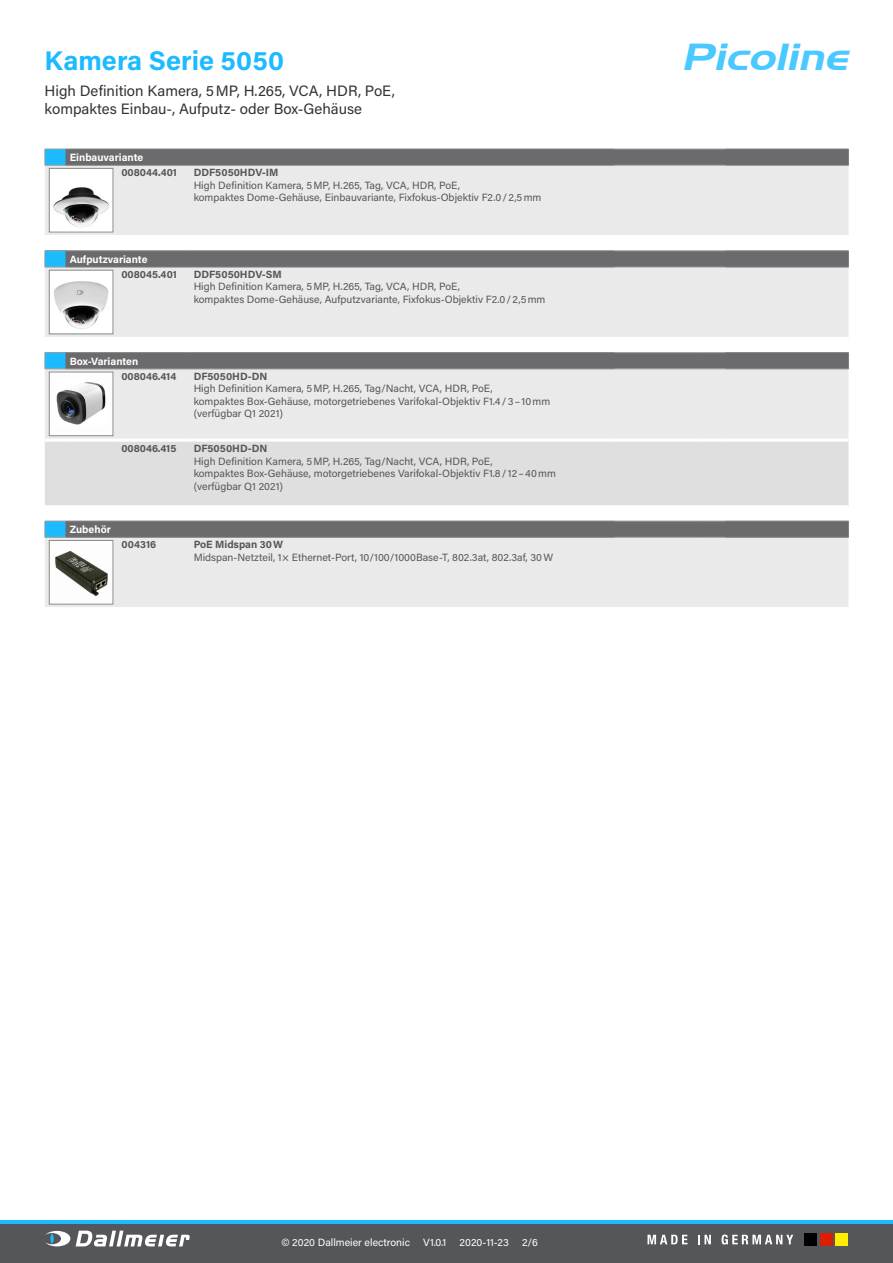
<style>
.page{position:relative;width:893px;height:1263px;background:#fff}
.page>*{position:absolute;margin:0;border:0;box-sizing:border-box;transform-origin:0 0}
.t1{font:italic 37.5px "Hanzel Wide";color:#49c9ff}
.t2{font:700 27px "Acumin Pro";letter-spacing:.005em;color:#1cbbff}
.t3{font:15px/18px "Acumin Pro";color:#333}
.t4{font:10.5px/12.6px "Acumin Pro";color:#565656}
.t5{font:700 10.5px "Acumin Pro";color:#565656}
.t6{font:700 10.5px "Acumin Pro";color:#fff}
.t7{font:10.5px "Acumin Pro";color:#fff}
</style>
<div class="page">
<svg style="left:0;top:1220px;width:893px;height:5px;background:#27a6de"></svg>
<div style="left:0;top:1225px;width:893px;height:38px;background:#55565a"></div>
<svg style="left:76px;top:1230px;width:114px;height:16px"></svg>
<svg style="left:45px;top:1231px;width:25px;height:15px"></svg>
<svg style="left:50px;top:1233px;width:4px;height:11px"></svg>
<div style="left:804px;top:1233px;width:13px;height:13px;background:#000"></div>
<div style="left:820px;top:1233px;width:13px;height:13px;background:#d91e04"></div>
<div style="left:835px;top:1233px;width:13px;height:13px;background:#ffed00"></div>
<svg style="left:647px;top:1235px;width:40px;height:9px"></svg>
<svg style="left:698px;top:1235px;width:13px;height:9px"></svg>
<svg style="left:722px;top:1234px;width:71px;height:10px"></svg>
<div style="left:45px;top:166px;width:803px;height:69px;background:#eaeaea"></div>
<svg style="left:45px;top:149px;width:804px;height:17px;background:#6c7074"></svg>
<hr style="left:725px;top:165px;width:124px;height:1px;background:#808080">
<img style="left:51px;top:170px;width:60px;height:60px">
<div style="left:49px;top:168px;width:64px;height:64px;border:1px solid #878786"></div>
<div style="left:45px;top:268px;width:803px;height:69px;background:#eaeaea"></div>
<svg style="left:45px;top:251px;width:804px;height:17px;background:#6d7175"></svg>
<hr style="left:725px;top:267px;width:124px;height:1px;background:#808080">
<img style="left:51px;top:272px;width:60px;height:60px">
<div style="left:49px;top:270px;width:64px;height:64px;border:1px solid #878786"></div>
<div style="left:45px;top:370px;width:803px;height:69px;background:#eaeaea"></div>
<div style="left:45px;top:442px;width:803px;height:63px;background:#dfdfe0"></div>
<svg style="left:45px;top:352px;width:804px;height:18px;background:#717478"></svg>
<hr style="left:725px;top:369px;width:124px;height:1px;background:#808080">
<img style="left:51px;top:374px;width:60px;height:60px">
<div style="left:49px;top:372px;width:64px;height:64px;border:1px solid #878786"></div>
<div style="left:45px;top:538px;width:803px;height:69px;background:#eaeaea"></div>
<svg style="left:45px;top:521px;width:804px;height:17px;background:#6c7074"></svg>
<hr style="left:725px;top:537px;width:124px;height:1px;background:#808080">
<img style="left:51px;top:542px;width:60px;height:60px">
<div style="left:49px;top:540px;width:64px;height:64px;border:1px solid #878786"></div>
<h2 class="t2" style="left:45px;top:41px;width:241px">Kamera Serie 5050</h2>
<h3 class="t3" style="left:45px;top:81px;width:352px">High Definition Kamera, 5MP, H.265, VCA, HDR, PoE, kompaktes Einbau-, Aufputz- oder Box-Gehäuse</h3>
<p class="t6" style="left:70px;top:150px;width:75px">Einbauvariante</p>
<p class="t5" style="left:121px;top:165px;width:57px">008044.401</p>
<p class="t5" style="left:194px;top:165px;width:86px">DDF5050HDV-IM</p>
<p class="t4" style="left:194px;top:178px;width:349px">High Definition Kamera, 5MP, H.265, Tag, VCA, HDR, PoE,<br>kompaktes Dome-Gehäuse, Einbauvariante, Fixfokus-Objektiv F2.0/2,5mm</p>
<p class="t6" style="left:70px;top:252px;width:79px">Aufputzvariante</p>
<p class="t5" style="left:121px;top:267px;width:57px">008045.401</p>
<p class="t5" style="left:194px;top:267px;width:90px">DDF5050HDV-SM</p>
<p class="t4" style="left:194px;top:280px;width:353px">High Definition Kamera, 5MP, H.265, Tag, VCA, HDR, PoE,<br>kompaktes Dome-Gehäuse, Aufputzvariante, Fixfokus-Objektiv F2.0/2,5mm</p>
<p class="t6" style="left:70px;top:354px;width:70px">Box-Varianten</p>
<p class="t5" style="left:121px;top:368px;width:56px">008046.414</p>
<p class="t5" style="left:194px;top:368px;width:75px">DF5050HD-DN</p>
<p class="t4" style="left:194px;top:382px;width:358px">High Definition Kamera, 5MP, H.265, Tag/Nacht, VCA, HDR, PoE,<br>kompaktes Box-Gehäuse, motorgetriebenes Varifokal-Objektiv F1.4/3–10mm (verfügbar Q1 2021)</p>
<p class="t5" style="left:121px;top:441px;width:56px">008046.415</p>
<p class="t5" style="left:194px;top:441px;width:75px">DF5050HD-DN</p>
<p class="t4" style="left:194px;top:454px;width:364px">High Definition Kamera, 5MP, H.265, Tag/Nacht, VCA, HDR, PoE,<br>kompaktes Box-Gehäuse, motorgetriebenes Varifokal-Objektiv F1.8/ 12–40mm (verfügbar Q1 2021)</p>
<p class="t6" style="left:70px;top:522px;width:43px">Zubehör</p>
<p class="t5" style="left:121px;top:537px;width:36px">004316</p>
<p class="t5" style="left:194px;top:537px;width:91px">PoE Midspan 30W</p>
<p class="t4" style="left:194px;top:550px;width:361px">Midspan-Netzteil, 1× Ethernet-Port, 10/100/1000Base-T, 802.3at, 802.3af, 30W</p>
<h1 class="t1" style="left:681px;top:35px;width:167px">Picoline</h1>
<p class="t7" style="left:281px;top:1235px;width:130px">© 2020 Dallmeier electronic</p>
<p class="t7" style="left:423px;top:1235px;width:24px">V1.0.1</p>
<p class="t7" style="left:460px;top:1235px;width:51px">2020-11-23</p>
<p class="t7" style="left:522px;top:1235px;width:17px">2/6</p>
</div>
